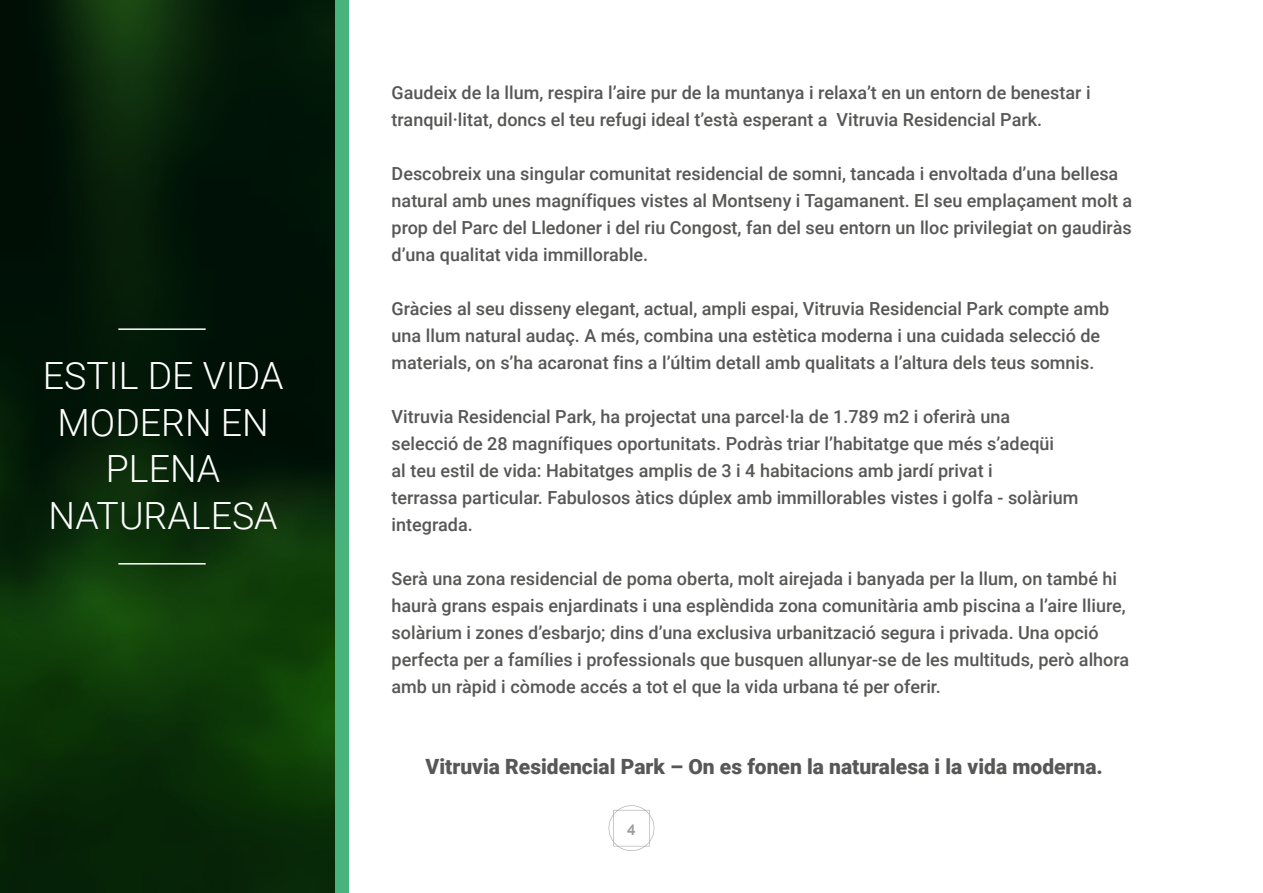
<style>
.page{position:relative;width:1263px;height:893px;background:#fff}
.page>*{position:absolute;margin:0;border:0;box-sizing:border-box;transform-origin:0 0}
.t1{font:300 37.5px/46.5px "Roboto";color:#fff;text-align:center}
.t2{font:900 21px "Roboto";color:#575756}
.t3{font:500 18px/27px "Roboto";color:#575756}
.t4{font:700 15px "Raleway";color:#9e9c9c}
</style>
<div class="page">
<svg style="left:609px;top:805px;width:45px;height:46px"></svg>
<svg style="left:0;top:0;width:335px;height:893px;background:#072408"></svg>
<hr style="left:118px;top:328px;width:88px;height:2px;background:#fff">
<hr style="left:118px;top:563px;width:88px;height:2px;background:#fff">
<div style="left:335px;top:0;width:14px;height:893px;background:#49b37c"></div>
<h1 class="t1" style="left:43px;top:351px;width:242px">ESTIL DE VIDA<br>MODERN EN<br>PLENA<br>NATURALESA</h1>
<p class="t3" style="left:392px;top:78px;width:701px">Gaudeix de la llum, respira l’aire pur de la muntanya i relaxa’t en un entorn de benestar i tranquil·litat, doncs el teu refugi ideal t’està esperant a Vitruvia Residencial Park.</p>
<p class="t3" style="left:392px;top:159px;width:742px">Descobreix una singular comunitat residencial de somni, tancada i envoltada d’una bellesa natural amb unes magnífiques vistes al Montseny i Tagamanent. El seu emplaçament molt a prop del Parc del Lledoner i del riu Congost, fan del seu entorn un lloc privilegiat on gaudiràs d’una qualitat vida immillorable.</p>
<p class="t3" style="left:392px;top:294px;width:719px">Gràcies al seu disseny elegant, actual, ampli espai, Vitruvia Residencial Park compte amb una llum natural audaç. A més, combina una estètica moderna i una cuidada selecció de materials, on s’ha acaronat fins a l’últim detall amb qualitats a l’altura dels teus somnis.</p>
<p class="t3" style="left:392px;top:402px;width:688px">Vitruvia Residencial Park, ha projectat una parcel·la de 1.789 m2 i oferirà una selecció de 28 magnífiques oportunitats. Podràs triar l’habitatge que més s’adeqüi<br>al teu estil de vida: Habitatges amplis de 3 i 4 habitacions amb jardí privat i<br>terrassa particular. Fabulosos àtics dúplex amb immillorables vistes i golfa - solàrium integrada.</p>
<p class="t3" style="left:392px;top:564px;width:739px">Serà una zona residencial de poma oberta, molt airejada i banyada per la llum, on també hi haurà grans espais enjardinats i una esplèndida zona comunitària amb piscina a l’aire lliure, solàrium i zones d’esbarjo; dins d’una exclusiva urbanització segura i privada. Una opció perfecta per a famílies i professionals que busquen allunyar-se de les multituds, però alhora amb un ràpid i còmode accés a tot el que la vida urbana té per oferir.</p>
<p class="t2" style="left:425px;top:751px;width:679px">Vitruvia Residencial Park – On es fonen la naturalesa i la vida moderna.</p>
<p class="t4" style="left:627px;top:819px;width:10px">4</p>
</div>
